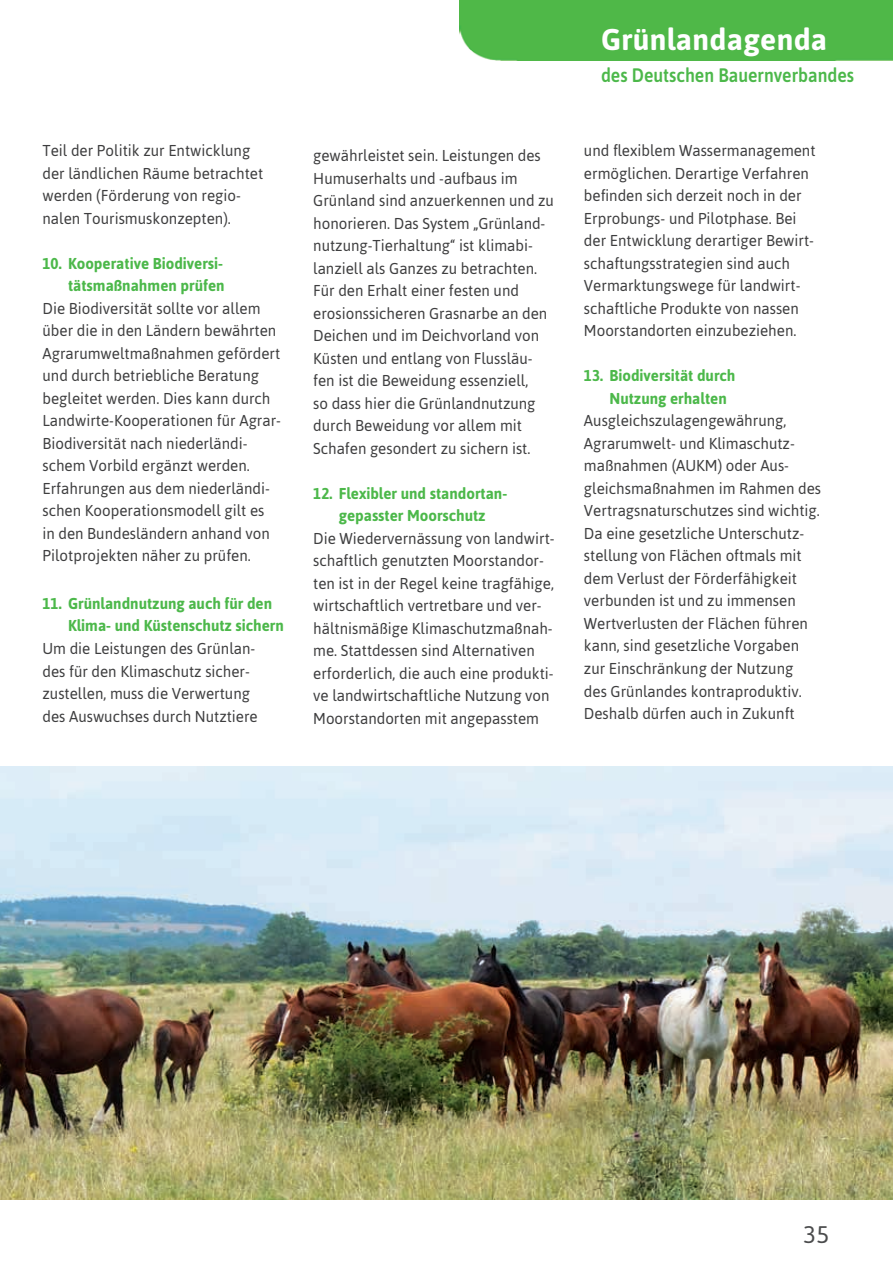
<style>
.page{position:relative;width:893px;height:1263px;background:#fff}
.page>*{position:absolute;margin:0;border:0;box-sizing:border-box;transform-origin:0 0}
.t1{font:700 30px "Asap";letter-spacing:.01em;color:#fff}
.t2{font:24px "Asap";color:#4b4c4d}
.t3{font:500 19.5px "Asap";color:#4cb84a;scale:.9 1}
.t4{font:15.75px/22.5px "Asap";color:#3e3e3f;scale:.96 1}
.t5{font:700 15.75px/22.5px "Asap";color:#4cb84a;scale:.96 1}
</style>
<div class="page">
<div style="left:459px;top:0;width:434px;height:61px;background:#4fb848"></div>
<img style="left:0;top:766px;width:893px;height:433px">
<p class="t4" style="left:43px;top:139px;width:231px">Teil der Politik zur Entwicklung der ländlichen Räume betrachtet werden (Förderung von regio&shy;nalen Tourismuskonzepten).</p>
<p class="t5" style="left:43px;top:251px;width:191px;text-align:right">10. Kooperative Biodiversi&shy;tätsmaßnahmen prüfen</p>
<p class="t4" style="left:43px;top:297px;width:250px">Die Biodiversität sollte vor allem über die in den Ländern bewährten Agrarumweltmaßnahmen gefördert und durch betriebliche Beratung begleitet werden. Dies kann durch Landwirte-Kooperationen für Agrar-Biodiversität nach niederländi&shy;schem Vorbild ergänzt werden.<br>Erfahrungen aus dem niederländi&shy;schen Kooperationsmodell gilt es<br>in den Bundesländern anhand von Pilotprojekten näher zu prüfen.</p>
<p class="t5" style="left:68px;top:591px;width:226px;text-indent:-26px">11. Grünlandnutzung auch für den<br>Klima- und Küstenschutz sichern</p>
<p class="t4" style="left:43px;top:636px;width:226px">Um die Leistungen des Grünlan&shy;des für den Klimaschutz sicher&shy;zustellen, muss die Verwertung des Auswuchses durch Nutztiere</p>
<p class="t4" style="left:313px;top:144px;width:252px">gewährleistet sein. Leistungen des Humuserhalts und -aufbaus im Grünland sind anzuerkennen und zu honorieren. Das System „Grünland&shy;nutzung-Tierhaltung“ ist klimabi&shy;lanziell als Ganzes zu betrachten.<br>Für den Erhalt einer festen und erosionssicheren Grasnarbe an den Deichen und im Deichvorland von Küsten und entlang von Flussläu&shy;fen ist die Beweidung essenziell,<br>so dass hier die Grünlandnutzung durch Beweidung vor allem mit Schafen gesondert zu sichern ist.</p>
<p class="t5" style="left:313px;top:481px;width:204px;text-align:center">12. Flexibler und standortan&shy;gepasster Moorschutz</p>
<p class="t4" style="left:313px;top:527px;width:253px">Die Wiedervernässung von landwirt&shy;schaftlich genutzten Moorstandor&shy;ten ist in der Regel keine tragfähige, wirtschaftlich vertretbare und ver&shy;hältnismäßige Klimaschutzmaßnah&shy;me. Stattdessen sind Alternativen erforderlich, die auch eine produkti&shy;ve landwirtschaftliche Nutzung von Moorstandorten mit angepasstem</p>
<h1 class="t1" style="left:601px;top:19px;width:228px">Grünlandagenda</h1>
<p class="t3" style="left:601px;top:62px;width:283px">des Deutschen Bauernverbandes</p>
<p class="t4" style="left:584px;top:139px;width:243px">und flexiblem Wassermanagement ermöglichen. Derartige Verfahren befinden sich derzeit noch in der Erprobungs- und Pilotphase. Bei der Entwicklung derartiger Bewirt&shy;schaftungsstrategien sind auch Vermarktungswege für landwirt&shy;schaftliche Produkte von nassen Moorstandorten einzubeziehen.</p>
<p class="t5" style="left:609px;top:364px;width:133px;text-indent:-26px">13. Biodiversität durch<br>Nutzung erhalten</p>
<p class="t4" style="left:584px;top:409px;width:248px">Ausgleichszulagengewährung,<br>Agrarumwelt- und Klimaschutz&shy;maßnahmen (AUKM) oder Aus&shy;gleichsmaßnahmen im Rahmen des<br>Vertragsnaturschutzes sind wichtig.<br>Da eine gesetzliche Unterschutz&shy;stellung von Flächen oftmals mit dem Verlust der Förderfähigkeit verbunden ist und zu immensen<br>Wertverlusten der Flächen führen kann, sind gesetzliche Vorgaben zur Einschränkung der Nutzung<br>des Grünlandes kontraproduktiv.<br>Deshalb dürfen auch in Zukunft</p>
<h2 class="t2" style="left:803px;top:1218px;width:28px">35</h2>
</div>
